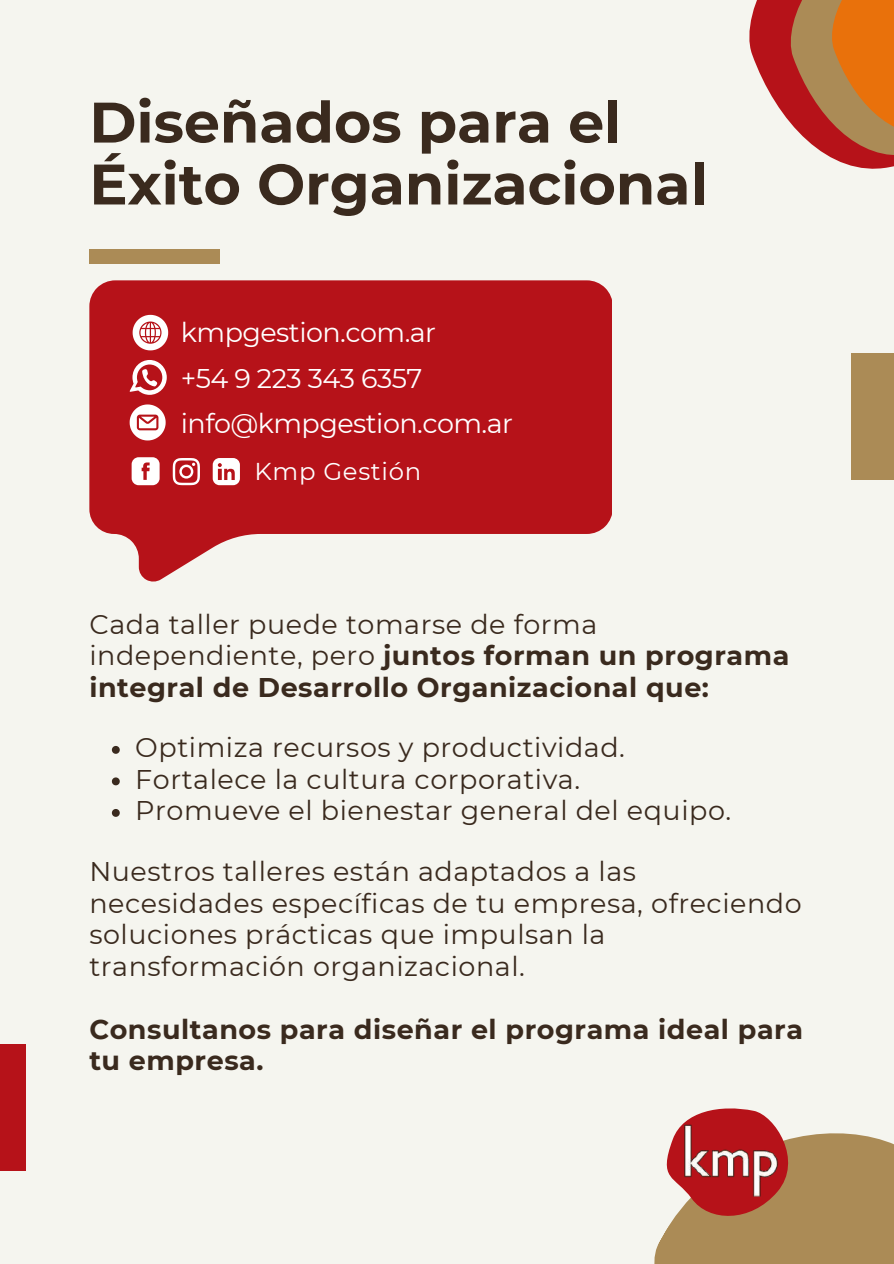
<style>
.page{position:relative;width:894px;height:1264px;background:#fff}
.page>*{position:absolute;margin:0;border:0;box-sizing:border-box;transform-origin:0 0}
.t1{font:700 57px/61.8px "Montserrat";color:#3a2a1e}
.t2{font:27px/31.5px "Montserrat";letter-spacing:.02em;color:#3a2a1e}
.t3{font:700 27px/31.5px "Montserrat";letter-spacing:.02em;color:#3a2a1e}
.t4{font:27px/45.5px "Montserrat";letter-spacing:-.02em;color:#fff}
.t5{font:24.3px "Montserrat";letter-spacing:.03em;color:#fff}
.s1{font-weight:400}
</style>
<div class="page">
<div style="left:0;top:0;width:893px;height:1263px;background:#f5f5ef"></div>
<div style="left:851px;top:353px;width:42px;height:127px;background:#ab8b56"></div>
<div style="left:0;top:1044px;width:25px;height:126px;background:#b61219"></div>
<div style="left:89px;top:249px;width:131px;height:14px;background:#ab8b56"></div>
<svg style="left:89px;top:280px;width:523px;height:302px;background:#bf3439"></svg>
<svg style="left:133px;top:315px;width:35px;height:35px"></svg>
<svg style="left:130px;top:360px;width:37px;height:35px"></svg>
<svg style="left:130px;top:404px;width:36px;height:36px"></svg>
<svg style="left:173px;top:458px;width:27px;height:27px"></svg>
<svg style="left:213px;top:458px;width:27px;height:27px"></svg>
<svg style="left:132px;top:457px;width:27px;height:28px"></svg>
<svg style="left:112px;top:746px;width:8px;height:7px"></svg>
<svg style="left:112px;top:777px;width:8px;height:8px"></svg>
<svg style="left:112px;top:809px;width:8px;height:7px"></svg>
<svg style="left:749px;top:0;width:144px;height:169px"></svg>
<div style="left:654px;top:1133px;width:239px;height:130px;background:#ab8b56"></div>
<svg style="left:657px;top:1108px;width:146px;height:114px"></svg>
<img style="left:682px;top:1123px;width:96px;height:73px">
<h1 class="t1" style="left:89px;top:91px;width:619px">Diseñados para el<br>Éxito Organizacional</h1>
<p class="t4" style="left:181px;top:309px;width:333px">kmpgestion.com.ar<br>+54 9 223 343 6357 info@kmpgestion.com.ar</p>
<p class="t5" style="left:254px;top:456px;width:168px">Kmp Gestión</p>
<p class="t3" style="left:89px;top:608px;width:701px"><span class="s1">Cada taller puede tomarse de forma independiente, pero</span> juntos forman un programa integral de Desarrollo Organizacional que:</p>
<p class="t2" style="left:135px;top:731px;width:597px">Optimiza recursos y productividad.<br>Fortalece la cultura corporativa.<br>Promueve el bienestar general del equipo.</p>
<p class="t2" style="left:89px;top:855px;width:713px">Nuestros talleres están adaptados a las necesidades específicas de tu empresa, ofreciendo soluciones prácticas que impulsan la transformación organizacional.</p>
<p class="t3" style="left:89px;top:1013px;width:715px">Consultanos para diseñar el programa ideal para tu empresa.</p>
</div>
